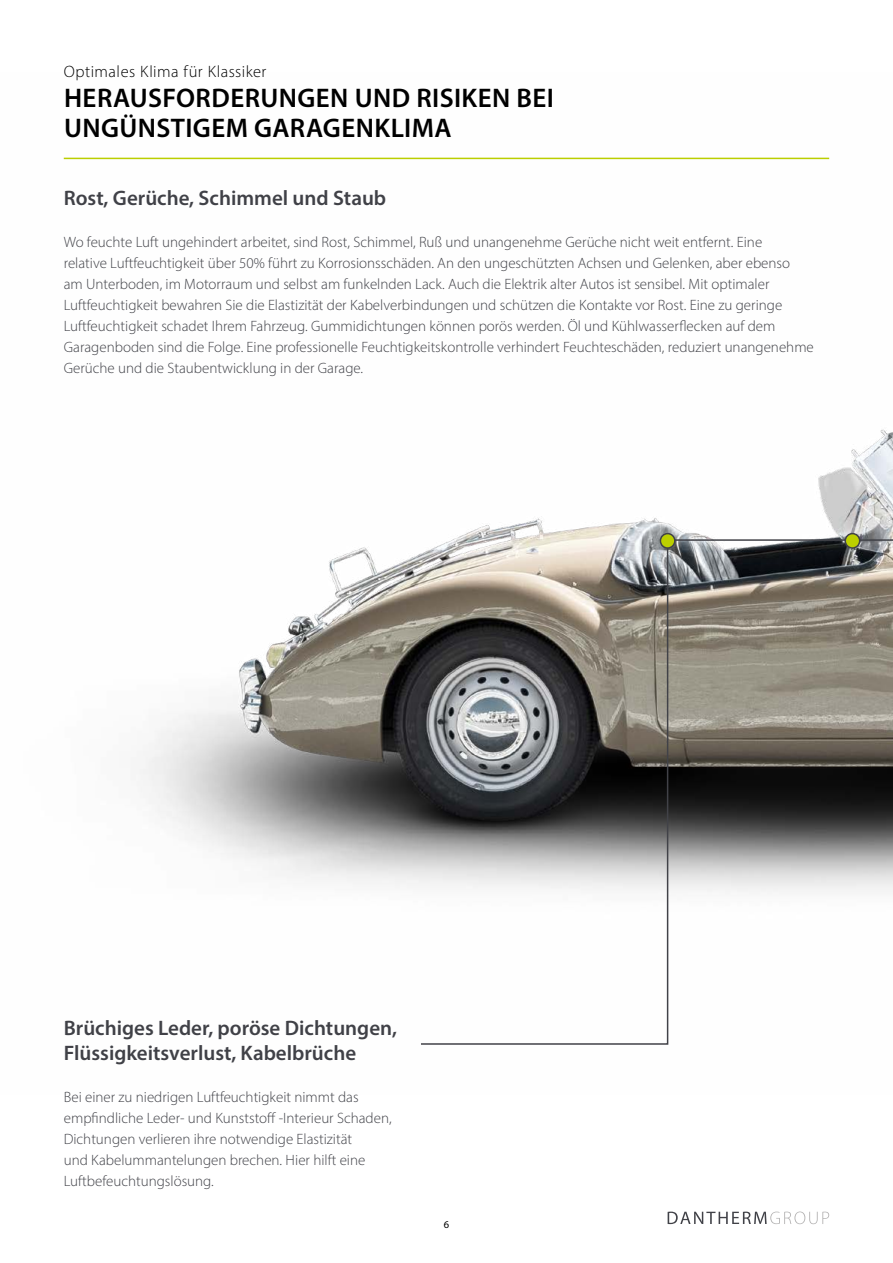
<style>
.page{position:relative;width:893px;height:1263px;background:#fff}
.page>*{position:absolute;margin:0;border:0;box-sizing:border-box;transform-origin:0 0}
.t1{font:600 27px/30px "Myriad Pro";letter-spacing:.015em;color:#000}
.t2{font:600 21px/25.2px "Myriad Pro";color:#414248}
.t3{font:300 16.5px "Myriad Pro";letter-spacing:.03em;color:#000}
.t4{font:300 15px/21px "Myriad Pro";color:#414248}
.t5{font:10.5px "Myriad Pro";color:#000}
</style>
<div class="page">
<svg style="left:668px;top:1211px;width:161px;height:13px"></svg>
<img style="left:63px;top:157px;width:830px;height:735px">
<svg style="left:419px;top:539px;width:250px;height:506px"></svg>
<svg style="left:666px;top:366px;width:227px;height:176px"></svg>
<div style="left:660px;top:534px;width:15px;height:14px;background:#bccf00;border-radius:50%"></div>
<div style="left:660px;top:533px;width:16px;height:16px;border:2px solid #414248;border-radius:50%"></div>
<div style="left:845px;top:534px;width:15px;height:14px;background:#bccf00;border-radius:50%"></div>
<div style="left:844px;top:533px;width:16px;height:16px;border:2px solid #414248;border-radius:50%"></div>
<p class="t3" style="left:64px;top:61px;width:204px">Optimales Klima für Klassiker</p>
<h1 class="t1" style="left:64px;top:82px;width:492px">HERAUSFORDERUNGEN UND RISIKEN BEI<br>UNGÜNSTIGEM GARAGENKLIMA</h1>
<h2 class="t2" style="left:64px;top:185px;width:324px">Rost, Gerüche, Schimmel und Staub</h2>
<p class="t4" style="left:64px;top:231px;width:752px">Wo feuchte Luft ungehindert arbeitet, sind Rost, Schimmel, Ruß und unangenehme Gerüche nicht weit entfernt. Eine<br>relative Luftfeuchtigkeit über 50% führt zu Korrosionsschäden. An den ungeschützten Achsen und Gelenken, aber ebenso<br>am Unterboden, im Motorraum und selbst am funkelnden Lack. Auch die Elektrik alter Autos ist sensibel. Mit optimaler Luftfeuchtigkeit bewahren Sie die Elastizität der Kabelverbindungen und schützen die Kontakte vor Rost. Eine zu geringe Luftfeuchtigkeit schadet Ihrem Fahrzeug. Gummidichtungen können porös werden. Öl und Kühlwasserflecken auf dem Garagenboden sind die Folge. Eine professionelle Feuchtigkeitskontrolle verhindert Feuchteschäden, reduziert unangenehme Gerüche und die Staubentwicklung in der Garage.</p>
<h2 class="t2" style="left:64px;top:1015px;width:335px">Brüchiges Leder, poröse Dichtungen,<br>Flüssigkeitsverlust, Kabelbrüche</h2>
<p class="t4" style="left:64px;top:1087px;width:329px">Bei einer zu niedrigen Luftfeuchtigkeit nimmt das empfindliche Leder- und Kunststoff -Interieur Schaden, Dichtungen verlieren ihre notwendige Elastizität<br>und Kabelummantelungen brechen. Hier hilft eine Luftbefeuchtungslösung.</p>
<p class="t5" style="left:444px;top:1218px;width:7px">6</p>
</div>
